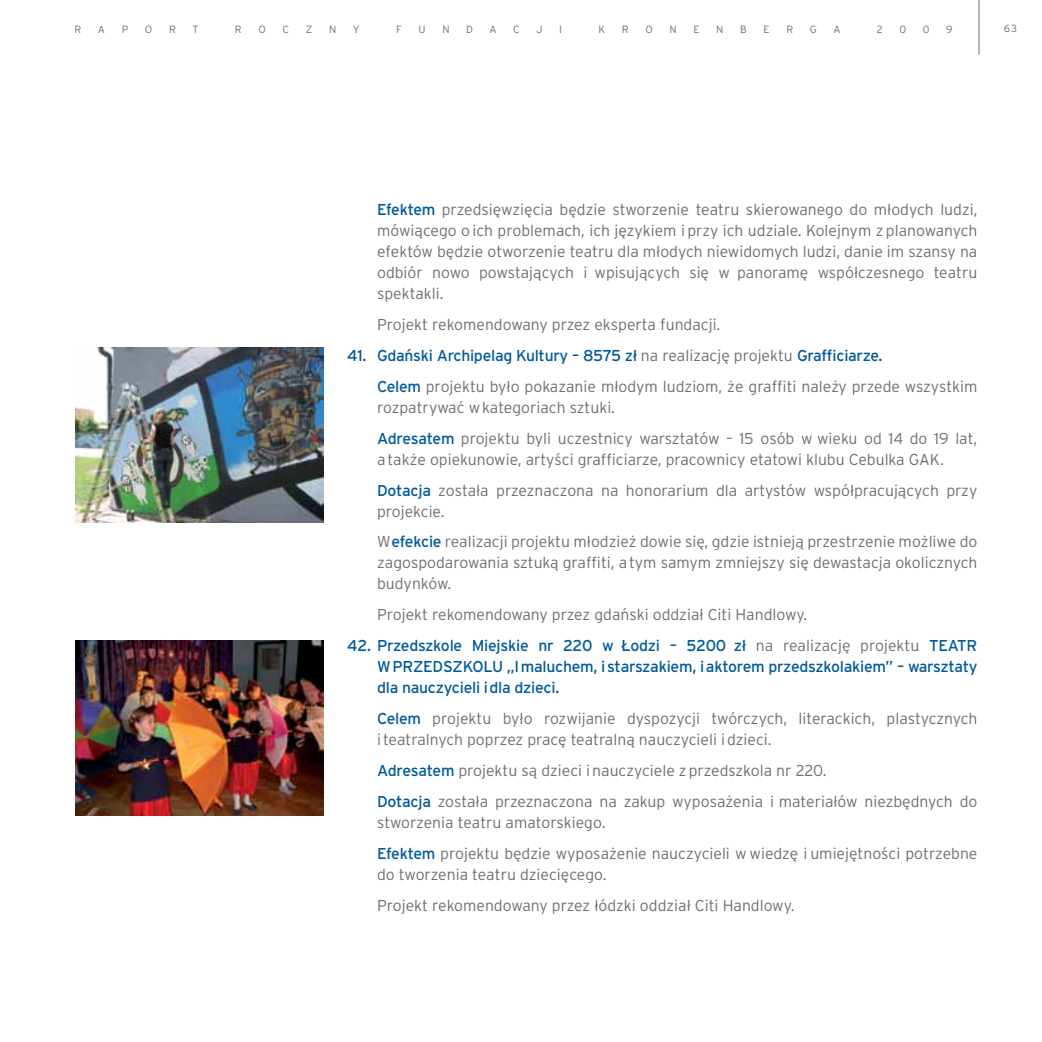
<style>
.page{position:relative;width:1042px;height:1042px;background:#fff}
.page>*{position:absolute;margin:0;border:0;box-sizing:border-box;transform-origin:0 0}
.t1{font:300 15.75px/31px "Interstate Pl";color:#6d6e71}
.t2{font:15.75px/21px "Interstate Pl";letter-spacing:-.02em;color:#00599a}
.t3{font:300 10.5px "Interstate Pl";color:#6d6e71}
.s1{font-weight:400;color:#00599a}
.s2{font-weight:300;color:#6d6e71}
</style>
<div class="page">
<hr style="left:978px;top:0;width:1px;height:55px;background:#6d6e71">
<img style="left:75px;top:347px;width:248px;height:175px">
<img style="left:75px;top:640px;width:248px;height:175px">
<p class="t3" style="left:74px;top:23px;width:8px">R</p>
<p class="t3" style="left:98px;top:23px;width:9px">A</p>
<p class="t3" style="left:122px;top:23px;width:8px">P</p>
<p class="t3" style="left:145px;top:23px;width:9px">O</p>
<p class="t3" style="left:169px;top:23px;width:8px">R</p>
<p class="t3" style="left:192px;top:23px;width:8px">T</p>
<p class="t3" style="left:235px;top:23px;width:8px">R</p>
<p class="t3" style="left:258px;top:23px;width:9px">O</p>
<p class="t3" style="left:282px;top:23px;width:8px">C</p>
<p class="t3" style="left:306px;top:23px;width:8px">Z</p>
<p class="t3" style="left:329px;top:23px;width:9px">N</p>
<p class="t3" style="left:353px;top:23px;width:8px">Y</p>
<p class="t3" style="left:396px;top:23px;width:7px">F</p>
<p class="t3" style="left:418px;top:23px;width:9px">U</p>
<p class="t3" style="left:442px;top:23px;width:9px">N</p>
<p class="t3" style="left:466px;top:23px;width:8px">D</p>
<p class="t3" style="left:490px;top:23px;width:9px">A</p>
<p class="t3" style="left:513px;top:23px;width:8px">C</p>
<p class="t3" style="left:536px;top:23px;width:8px">J</p>
<p class="t3" style="left:559px;top:23px;width:4px">I</p>
<p class="t3" style="left:598px;top:23px;width:8px">K</p>
<p class="t3" style="left:622px;top:23px;width:8px">R</p>
<p class="t3" style="left:645px;top:23px;width:9px">O</p>
<p class="t3" style="left:669px;top:23px;width:9px">N</p>
<p class="t3" style="left:693px;top:23px;width:8px">E</p>
<p class="t3" style="left:716px;top:23px;width:9px">N</p>
<p class="t3" style="left:740px;top:23px;width:8px">B</p>
<p class="t3" style="left:763px;top:23px;width:8px">E</p>
<p class="t3" style="left:786px;top:23px;width:8px">R</p>
<p class="t3" style="left:810px;top:23px;width:8px">G</p>
<p class="t3" style="left:833px;top:23px;width:9px">A</p>
<p class="t3" style="left:877px;top:23px;width:7px">2</p>
<p class="t3" style="left:899px;top:23px;width:8px">0</p>
<p class="t3" style="left:923px;top:23px;width:8px">0</p>
<p class="t3" style="left:946px;top:23px;width:8px">9</p>
<p class="t3" style="left:1004px;top:23px;width:15px">63</p>
<p class="t1" style="left:377px;top:199px;width:602px;line-height:21px;text-align:justify"><span class="s1">Efektem</span> przedsięwzięcia będzie stworzenie teatru skierowanego do młodych ludzi, mówiącego o ich problemach, ich językiem i przy ich udziale. Kolejnym z planowanych efektów będzie otworzenie teatru dla młodych niewidomych ludzi, danie im szansy na odbiór nowo powstających i wpisujących się w panoramę współczesnego teatru spektakli.</p>
<p class="t1" style="left:377px;top:309px;width:345px">Projekt rekomendowany przez eksperta fundacji.</p>
<p class="t1" style="left:377px;top:340px;width:602px;text-indent:-30px"><span class="s1">41. Gdański Archipelag Kultury – 8575 zł</span> na realizację projektu <span class="s1">Grafficiarze.<br>Celem</span> projektu było pokazanie młodym ludziom, że graffiti należy przede wszystkim</p>
<p class="t1" style="left:377px;top:391px;width:602px">rozpatrywać w kategoriach sztuki.<br><span class="s1">Adresatem</span> projektu byli uczestnicy warsztatów – 15 osób w wieku od 14 do 19 lat,</p>
<p class="t1" style="left:377px;top:443px;width:602px">a także opiekunowie, artyści grafficiarze, pracownicy etatowi klubu Cebulka GAK.<br><span class="s1">Dotacja</span> została przeznaczona na honorarium dla artystów współpracujących przy</p>
<p class="t1" style="left:377px;top:495px;width:602px">projekcie.<br>W <span class="s1">efekcie</span> realizacji projektu młodzież dowie się, gdzie istnieją przestrzenie możliwe do</p>
<p class="t1" style="left:377px;top:552px;width:602px;line-height:21px">zagospodarowania sztuką graffiti, a tym samym zmniejszy się dewastacja okolicznych budynków.</p>
<p class="t1" style="left:377px;top:599px;width:432px">Projekt rekomendowany przez gdański oddział Citi Handlowy.</p>
<p class="t2" style="left:377px;top:635px;width:602px;text-indent:-30px">42. Przedszkole M iejskie nr 220 w Łodzi – 5200 zł <span class="s2">na realizację projektu</span> TEATR<br>W PRZEDSZKOLU „I maluchem, i starszakiem, i aktorem przedszkolakiem” – warsztaty dla nauczycieli i dla dzieci.</p>
<p class="t1" style="left:377px;top:708px;width:602px;line-height:21px"><span class="s1">Celem</span> projektu było rozwijanie dyspozycji twórczych, literackich, plastycznych i teatralnych poprzez pracę teatralną nauczycieli i dzieci.</p>
<p class="t1" style="left:377px;top:755px;width:602px"><span class="s1">Adresatem</span> projektu są dzieci i nauczyciele z przedszkola nr 220.<br><span class="s1">Dotacja</span> została przeznaczona na zakup wyposażenia i materiałów niezbędnych do</p>
<p class="t1" style="left:377px;top:807px;width:602px">stworzenia teatru amatorskiego.<br><span class="s1">Efektem</span> projektu będzie wyposażenie nauczycieli w wiedzę i umiejętności potrzebne</p>
<p class="t1" style="left:377px;top:859px;width:419px">do tworzenia teatru dziecięcego.<br>Projekt rekomendowany przez łódzki oddział Citi Handlowy.</p>
</div>
